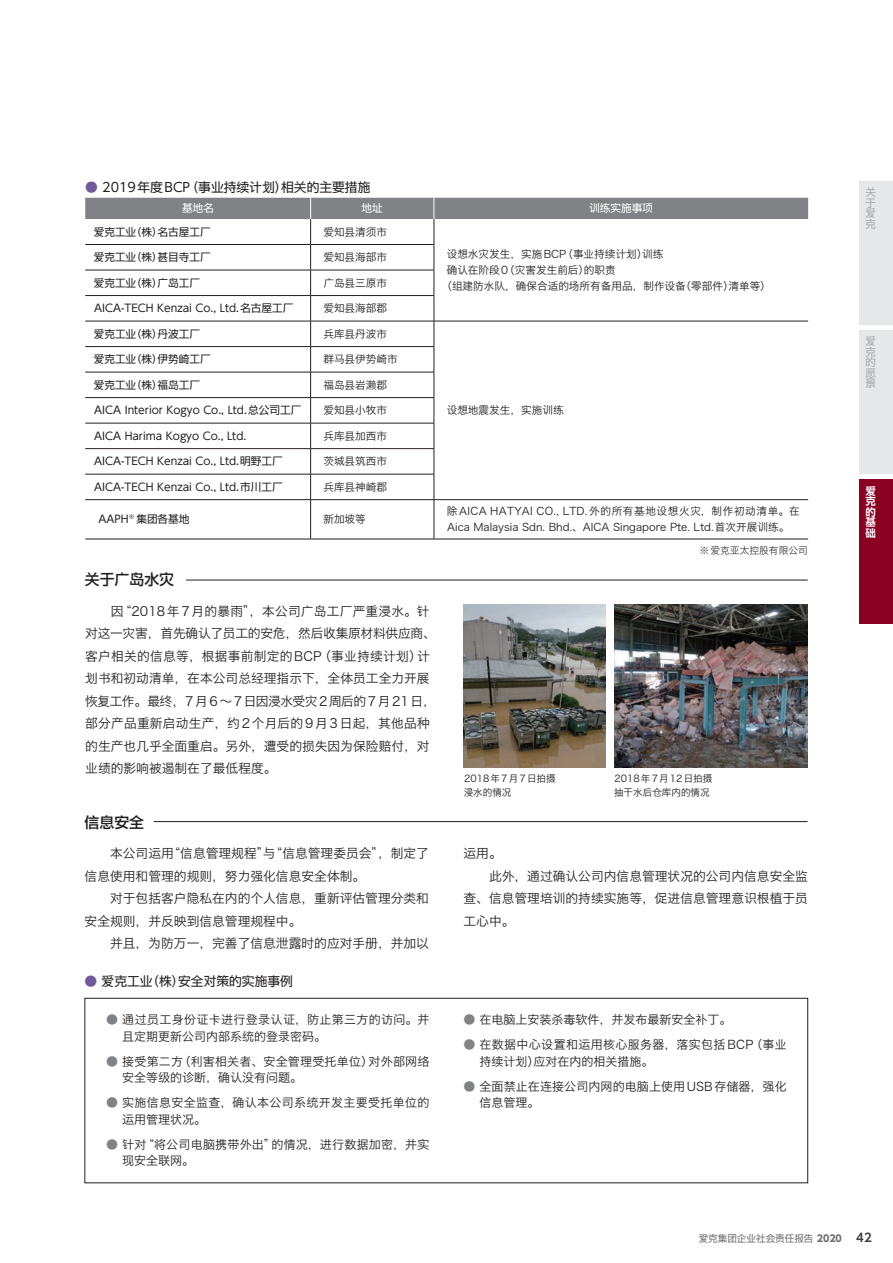
<style>
.page{position:relative;width:893px;height:1263px;background:#fff}
.page>*{position:absolute;margin:0;border:0;box-sizing:border-box;transform-origin:0 0}
.t1{font:500 14.85px "UD Shin Go SC Gbe";color:#231f20}
.t2{font:12.75px/22.5px "Hiragino Sans GB W3";color:#231f20}
.t3{font:12.75px "UD Shin Go SC Gbe";color:#231f20}
.t4{font:12px/16.5px "Hiragino Sans GB W3";letter-spacing:.02em;color:#231f20}
.t5{font:12px "Hiragino Sans GB W3";color:#231f20}
.t6{font:10.65px/15.9px "Hiragino Sans GB W3";color:#231f20}
.t7{font:10.65px "UD Shin Go SC Gbe";color:#231f20}
.t8{font:10.65px "UD Shin Go SC Gbe";color:#fff}
.t9{font:10.5px/10.5px "UD Shin Go SC Gbe";color:#a8a9ad;text-align:justify}
.t10{font:10.5px/10.5px "UD Shin Go SC Gbe De B";color:#fff;text-align:justify}
.t11{font:9.75px "Hiragino Sans GB W3";color:#3e3e3f}
.t12{font:9.6px/13.8px "Hiragino Sans GB W3";color:#231f20}
.t13{font:9.6px "UD Shin Go SC Gbe";color:#6c6d70}
.s1{font-family:"UD Shin Go SC Gbe De B";color:#725999}
.s2{color:#808285}
.s3{font-weight:700}
.s4{font-family:"UD Shin Go SC Gbe De B";font-size:11.7px;color:#3e3e3f}
</style>
<div class="page">
<div style="left:859px;top:181px;width:34px;height:293px;background:#e6e7e9"></div>
<div style="left:859px;top:479px;width:34px;height:144px;background:#8a0124"></div>
<hr style="left:186px;top:580px;width:622px;height:1px;background:#231f20">
<hr style="left:85px;top:499px;width:226px;height:1px;background:#231f20">
<hr style="left:311px;top:499px;width:123px;height:1px;background:#231f20">
<hr style="left:310px;top:500px;width:1px;height:39px;background:#231f20">
<hr style="left:434px;top:499px;width:374px;height:1px;background:#231f20">
<hr style="left:434px;top:500px;width:1px;height:39px;background:#231f20">
<hr style="left:85px;top:539px;width:226px;height:1px;background:#231f20">
<hr style="left:311px;top:539px;width:123px;height:1px;background:#231f20">
<hr style="left:434px;top:539px;width:374px;height:1px;background:#231f20">
<svg style="left:85px;top:198px;width:723px;height:301px"></svg>
<hr style="left:85px;top:244px;width:226px;height:1px;background:#231f20">
<hr style="left:311px;top:244px;width:123px;height:1px;background:#231f20">
<hr style="left:85px;top:270px;width:226px;height:1px;background:#231f20">
<hr style="left:311px;top:270px;width:123px;height:1px;background:#231f20">
<hr style="left:85px;top:295px;width:226px;height:1px;background:#231f20">
<hr style="left:311px;top:295px;width:123px;height:1px;background:#231f20">
<img style="left:464px;top:604px;width:142px;height:163px">
<img style="left:614px;top:604px;width:194px;height:163px">
<div style="left:85px;top:998px;width:723px;height:185px;border:1px solid #231f20"></div>
<hr style="left:154px;top:821px;width:653px;height:1px;background:#231f20">
<p class="t3" style="left:85px;top:179px;width:287px"><span class="s1">●</span> 2019年度BCP（事业持续计划）相关的主要措施</p>
<p class="t8" style="left:182px;top:202px;width:33px">基地名</p>
<p class="t8" style="left:362px;top:202px;width:23px">地址</p>
<p class="t8" style="left:589px;top:202px;width:65px">训练实施事项</p>
<p class="t7" style="left:94px;top:225px;width:118px">爱克工业（株）名古屋工厂</p>
<p class="t6" style="left:323px;top:224px;width:65px">爱知县清须市</p>
<p class="t6" style="left:447px;top:246px;width:218px">设想水灾发生，实施BCP（事业持续计划）训练</p>
<p class="t6" style="left:447px;top:262px;width:171px">确认在阶段0（灾害发生前后）的职责</p>
<p class="t6" style="left:441px;top:278px;width:331px">（组建防水队，确保合适的场所有备用品，制作设备（零部件）清单等）</p>
<p class="t7" style="left:94px;top:251px;width:118px">爱克工业（株）甚目寺工厂</p>
<p class="t6" style="left:323px;top:249px;width:65px">爱知县海部市</p>
<p class="t7" style="left:94px;top:276px;width:108px">爱克工业（株）广岛工厂</p>
<p class="t6" style="left:323px;top:275px;width:65px">广岛县三原市</p>
<p class="t7" style="left:94px;top:302px;width:201px">AICA-TECH Kenzai Co., Ltd.名古屋工厂</p>
<p class="t6" style="left:323px;top:300px;width:65px">爱知县海部郡</p>
<p class="t7" style="left:94px;top:327px;width:108px">爱克工业（株）丹波工厂</p>
<p class="t6" style="left:323px;top:326px;width:65px">兵库县丹波市</p>
<p class="t7" style="left:94px;top:353px;width:118px">爱克工业（株）伊势崎工厂</p>
<p class="t6" style="left:323px;top:351px;width:76px">群马县伊势崎市</p>
<p class="t7" style="left:94px;top:378px;width:108px">爱克工业（株）福岛工厂</p>
<p class="t6" style="left:323px;top:377px;width:65px">福岛县岩濑郡</p>
<p class="t7" style="left:94px;top:404px;width:209px">AICA Interior Kogyo Co., Ltd.总公司工厂</p>
<p class="t6" style="left:323px;top:402px;width:65px">爱知县小牧市</p>
<p class="t7" style="left:94px;top:429px;width:153px">AICA Harima Kogyo Co., Ltd.</p>
<p class="t6" style="left:323px;top:428px;width:65px">兵库县加西市</p>
<p class="t7" style="left:94px;top:455px;width:190px">AICA-TECH Kenzai Co., Ltd.明野工厂</p>
<p class="t6" style="left:323px;top:453px;width:65px">茨城县筑西市</p>
<p class="t7" style="left:94px;top:480px;width:190px">AICA-TECH Kenzai Co., Ltd.市川工厂</p>
<p class="t6" style="left:323px;top:479px;width:65px">兵库县神崎郡</p>
<p class="t7" style="left:99px;top:513px;width:92px">AAPH<sup>※</sup> 集团各基地</p>
<p class="t6" style="left:323px;top:511px;width:44px">新加坡等</p>
<p class="t6" style="left:447px;top:503px;width:354px">除 AICA HATYAI CO., LTD. 外的所有基地设想火灾，制作初动清单。在<br>Aica Malaysia Sdn. Bhd.、AICA Singapore Pte. Ltd.首次开展训练。</p>
<p class="t6" style="left:447px;top:402px;width:118px">设想地震发生，实施训练</p>
<p class="t1" style="left:85px;top:571px;width:91px">关于广岛水灾</p>
<p class="t2" style="left:85px;top:599px;width:352px">　　因“2018年7月的暴雨”，本公司广岛工厂严重浸水。针对这一灾害，首先确认了员工的安危，然后收集原材料供应商、客户相关的信息等，根据事前制定的BCP（事业持续计划）计划书和初动清单，在本公司总经理指示下，全体员工全力开展恢复工作。最终，7月6〜7日因浸水受灾2周后的7月21日，部分产品重新启动生产，约2个月后的9月3日起，其他品种的生产也几乎全面重启。另外，遭受的损失因为保险赔付，对业绩的影响被遏制在了最低程度。</p>
<p class="t1" style="left:85px;top:813px;width:61px">信息安全</p>
<p class="t2" style="left:85px;top:842px;width:346px">　　本公司运用“信息管理规程”与“信息管理委员会”，制定了信息使用和管理的规则，努力强化信息安全体制。<br>　　对于包括客户隐私在内的个人信息，重新评估管理分类和安全规则，并反映到信息管理规程中。<br>　　并且，为防万一，完善了信息泄露时的应对手册，并加以</p>
<p class="t3" style="left:85px;top:974px;width:210px"><span class="s1">●</span> 爱克工业（株）安全对策的实施事例</p>
<p class="t4" style="left:122px;top:1011px;width:309px;text-indent:-16px"><span class="s2">●</span> 通过员工身份证卡进行登录认证，防止第三方的访问。并且定期更新公司内部系统的登录密码。</p>
<p class="t4" style="left:122px;top:1053px;width:309px;text-indent:-16px"><span class="s2">●</span> 接受第二方（利害相关者、安全管理受托单位）对外部网络安全等级的诊断，确认没有问题。</p>
<p class="t4" style="left:122px;top:1094px;width:309px;text-indent:-16px"><span class="s2">●</span> 实施信息安全监查，确认本公司系统开发主要受托单位的运用管理状况。</p>
<p class="t4" style="left:122px;top:1136px;width:309px;text-indent:-16px"><span class="s2">●</span> 针对“将公司电脑携带外出”的情况，进行数据加密，并实现安全联网。</p>
<p class="t11" style="left:699px;top:544px;width:110px">※爱克亚太控股有限公司</p>
<p class="t12" style="left:464px;top:771px;width:94px">2018年7月7日拍摄浸水的情况</p>
<p class="t12" style="left:614px;top:771px;width:100px">2018年7月12日拍摄抽干水后仓库内的情况</p>
<p class="t2" style="left:463px;top:842px;width:346px">运用。<br>　　此外，通过确认公司内信息管理状况的公司内信息安全监查、信息管理培训的持续实施等，促进信息管理意识根植于员工心中。</p>
<p class="t5" style="left:463px;top:1012px;width:269px"><span class="s2">●</span> 在电脑上安装杀毒软件，并发布最新安全补丁。</p>
<p class="t4" style="left:479px;top:1036px;width:309px;text-indent:-16px"><span class="s2">●</span> 在数据中心设置和运用核心服务器，落实包括BCP（事业持续计划）应对在内的相关措施。</p>
<p class="t4" style="left:479px;top:1078px;width:309px;text-indent:-16px"><span class="s2">●</span> 全面禁止在连接公司内网的电脑上使用USB存储器，强化信息管理。</p>
<p class="t9" style="left:865px;top:187px;width:12px">关于爱克</p>
<p class="t9" style="left:865px;top:336px;width:12px">爱克的愿景</p>
<p class="t10" style="left:865px;top:485px;width:12px">爱克的基础</p>
<p class="t13" style="left:699px;top:1232px;width:175px">爱克集团企业社会责任报告 <span class="s3">2020</span> <span class="s4">42</span></p>
</div>
